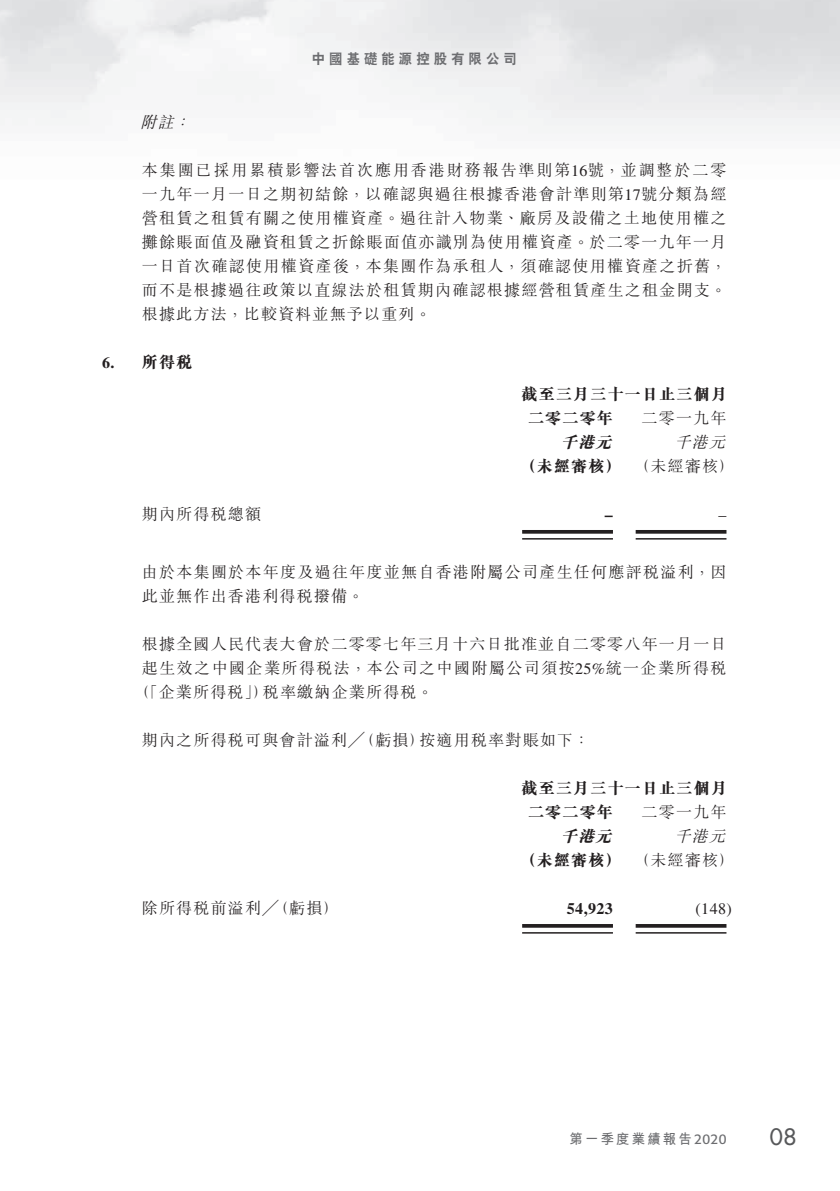
<style>
.page{position:relative;width:840px;height:1191px;background:#fff}
.page>*{position:absolute;margin:0;border:0;box-sizing:border-box;transform-origin:0 0}
.t1{font:500 22px "Futura Std";color:#57585a}
._06_Notes{font:300 16px/24px "M Sung HK";letter-spacing:.075em;color:#231f20;text-align:justify}
._51_N_Table_txt{font:800 16px "M Sung HK";letter-spacing:.075em;color:#231f20}
._51_N_Table_txt-2{font:300 16px "M Sung HK";letter-spacing:.075em;color:#231f20}
._51_N_Table_txt-3{font:700 16px "Times LT Std";color:#231f20}
._51_N_Table_txt-4{font:italic 300 16px "M Sung HK";color:#231f20}
._51_N_Table_txt-5{font:italic 800 16px "M Sung HK";color:#231f20}
._51_N_Table_txt-6{font:16px "Times LT Std";color:#231f20}
._06_Notes-2{font:italic 300 16px "M Sung HK";color:#231f20}
._07_NH1{font:800 16px "M Sung HK";color:#231f20}
._07_NH1-2{font:700 16px "Times LT Std";color:#231f20}
.t2{font:800 14px "C Hei 2 HK";letter-spacing:.31em;color:#6c6d70;scale:.95 1}
.t3{font:700 14px "M Hei HK";letter-spacing:.17em;color:#6c6d70;scale:.95 1}
.s1{font-family:"Times LT Std";font-weight:400}
.s2{font-family:"Formata";font-weight:400}
</style>
<div class="page">
<hr style="left:522px;top:530px;width:90px;height:3px;background:#231f20">
<hr style="left:522px;top:538px;width:90px;height:1px;background:#231f20">
<hr style="left:635px;top:530px;width:91px;height:3px;background:#231f20">
<hr style="left:635px;top:538px;width:91px;height:1px;background:#231f20">
<hr style="left:522px;top:924px;width:90px;height:3px;background:#231f20">
<hr style="left:522px;top:932px;width:90px;height:1px;background:#231f20">
<hr style="left:635px;top:924px;width:91px;height:3px;background:#231f20">
<hr style="left:635px;top:932px;width:91px;height:1px;background:#231f20">
<p class="_07_NH1-2" style="left:102px;top:353px;width:14px">6.</p>
<p class="t2" style="left:312px;top:49px;width:217px">中國基礎能源控股有限公司</p>
<p class="_06_Notes-2" style="left:140px;top:111px;width:40px">附註</p>
<p class="_06_Notes" style="left:142px;top:157px;width:586px">本集團已採用累積影響法首次應用香港財務報告準則第<span class="s1">16</span>號，並調整於二零一九年一月一日之期初結餘，以確認與過往根據香港會計準則第<span class="s1">17</span>號分類為經營租賃之租賃有關之使用權資產。過往計入物業、廠房及設備之土地使用權之攤餘賬面值及融資租賃之折餘賬面值亦識別為使用權資產。於二零一九年一月一日首次確認使用權資產後，本集團作為承租人，須確認使用權資產之折舊，而不是根據過往政策以直線法於租賃期內確認根據經營租賃產生之租金開支。根據此方法，比較資料並無予以重列。</p>
<p class="_07_NH1" style="left:142px;top:351px;width:52px">所得稅</p>
<p class="_06_Notes-2" style="left:174px;top:111px;width:23px">：</p>
<p class="_51_N_Table_txt" style="left:521px;top:383px;width:207px">截至三月三十一日止三個月</p>
<p class="_51_N_Table_txt-2" style="left:641px;top:407px;width:86px">二零一九年</p>
<p class="_51_N_Table_txt" style="left:527px;top:407px;width:86px">二零二零年</p>
<p class="_51_N_Table_txt-2" style="left:142px;top:503px;width:121px">期內所得稅總額</p>
<p class="_51_N_Table_txt-5" style="left:560px;top:431px;width:58px">千港元</p>
<p class="_51_N_Table_txt-4" style="left:674px;top:431px;width:58px">千港元</p>
<p class="_51_N_Table_txt" style="left:520px;top:455px;width:102px">（未經審核）</p>
<p class="_51_N_Table_txt-2" style="left:633px;top:455px;width:102px">（未經審核(</p>
<p class="_51_N_Table_txt-3" style="left:604px;top:505px;width:9px">–</p>
<p class="_51_N_Table_txt-6" style="left:718px;top:506px;width:9px">–</p>
<p class="_06_Notes" style="left:142px;top:559px;width:585px">由於本集團於本年度及過往年度並無自香港附屬公司產生任何應評稅溢利，因此並無作出香港利得稅撥備。</p>
<p class="_06_Notes" style="left:142px;top:631px;width:586px">根據全國人民代表大會於二零零七年三月十六日批准並自二零零八年一月一日</p>
<p class="_06_Notes" style="left:142px;top:655px;width:585px">起生效之中國企業所得稅法，本公司之中國附屬公司須按<span class="s1">25%</span>統一企業所得稅</p>
<p class="_06_Notes" style="left:263px;top:679px;width:172px">稅率繳納企業所得稅。</p>
<p class="_06_Notes" style="left:134px;top:679px;width:136px">（「企業所得稅」）</p>
<p class="_06_Notes" style="left:142px;top:727px;width:284px">期內之所得稅可與會計溢利╱（虧損）</p>
<p class="_06_Notes" style="left:419px;top:727px;width:172px">按適用稅率對賬如下：</p>
<p class="_51_N_Table_txt" style="left:521px;top:777px;width:207px">截至三月三十一日止三個月</p>
<p class="_51_N_Table_txt-2" style="left:641px;top:801px;width:86px">二零一九年</p>
<p class="_51_N_Table_txt" style="left:527px;top:801px;width:86px">二零二零年</p>
<p class="_51_N_Table_txt-2" style="left:142px;top:897px;width:198px">除所得稅前溢利╱（虧損(</p>
<p class="_51_N_Table_txt-5" style="left:560px;top:825px;width:58px">千港元</p>
<p class="_51_N_Table_txt-4" style="left:674px;top:825px;width:58px">千港元</p>
<p class="_51_N_Table_txt" style="left:520px;top:849px;width:102px">（未經審核）</p>
<p class="_51_N_Table_txt-2" style="left:633px;top:849px;width:102px">（未經審核(</p>
<p class="_51_N_Table_txt-3" style="left:566px;top:899px;width:47px">54,923</p>
<p class="_51_N_Table_txt-6" style="left:695px;top:900px;width:38px">)148(</p>
<p class="t3" style="left:569px;top:1128px;width:166px">第一季度業績報告<span class="s2">2020</span></p>
<h1 class="t1" style="left:769px;top:1123px;width:28px">08</h1>
</div>
